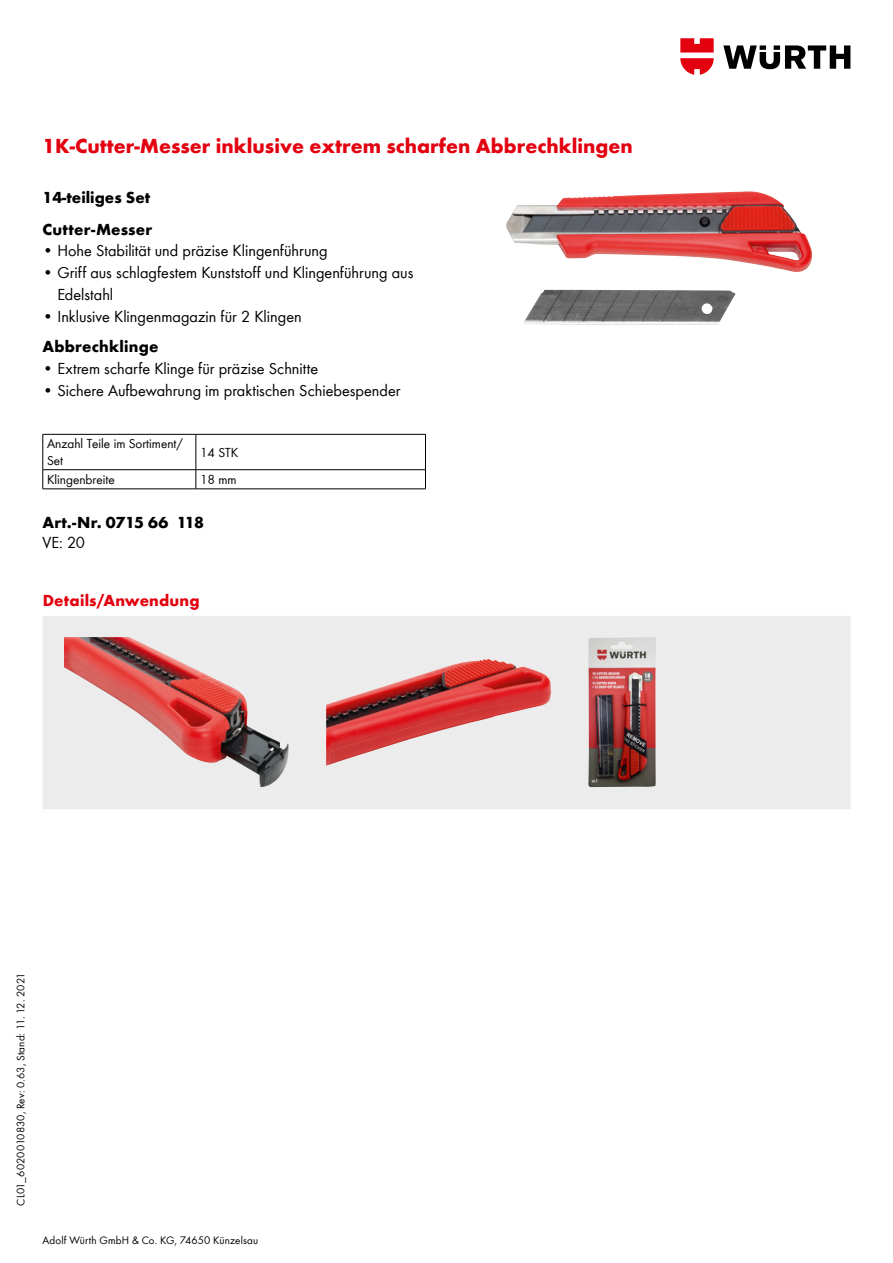
<style>
.page{position:relative;width:893px;height:1263px;background:#fff}
.page>*{position:absolute;margin:0;border:0;box-sizing:border-box;transform-origin:0 0}
.t1{font:700 21px "Wuerth Global";color:#e3000f}
.t2{font:16.5px/21.8px "Wuerth Global";color:#000}
.t3{font:700 16.5px/31.2px "Wuerth Global";letter-spacing:.01em;color:#000}
.t4{font:700 16.5px "Wuerth Global";letter-spacing:.01em;color:#e3000f}
.t5{font:700 16.5px "Wuerth Global";letter-spacing:-.01em;color:#000}
.t6{font:13.5px/17px "Wuerth Global";color:#000}
.t7{font:11.25px "Wuerth Global";letter-spacing:.01em;color:#000}
</style>
<div class="page">
<svg style="left:723px;top:45px;width:127px;height:24px"></svg>
<svg style="left:680px;top:38px;width:34px;height:37px"></svg>
<hr style="left:43px;top:434px;width:153px;height:1px;background:#000">
<hr style="left:43px;top:435px;width:1px;height:34px;background:#000">
<hr style="left:196px;top:434px;width:230px;height:1px;background:#000">
<hr style="left:196px;top:435px;width:1px;height:34px;background:#000">
<hr style="left:425px;top:435px;width:1px;height:34px;background:#000">
<hr style="left:43px;top:469px;width:153px;height:1px;background:#000">
<svg style="left:43px;top:470px;width:1px;height:19px"></svg>
<hr style="left:43px;top:489px;width:153px;height:1px;background:#000">
<hr style="left:196px;top:469px;width:230px;height:1px;background:#000">
<svg style="left:196px;top:470px;width:1px;height:19px"></svg>
<svg style="left:425px;top:470px;width:1px;height:19px"></svg>
<hr style="left:196px;top:489px;width:230px;height:1px;background:#000">
<div style="left:43px;top:616px;width:807px;height:193px;background:#ececed"></div>
<img style="left:64px;top:637px;width:224px;height:150px">
<img style="left:326px;top:658px;width:225px;height:108px">
<img style="left:588px;top:637px;width:68px;height:150px">
<img style="left:506px;top:191px;width:306px;height:134px">
<p class="t1" style="left:43px;top:134px;width:592px">1K-Cutter-Messer inklusive extrem scharfen Abbrechklingen</p>
<p class="t3" style="left:43px;top:182px;width:111px">14-teiliges Set<br>Cutter-Messer</p>
<p class="t2" style="left:43px;top:240px;width:287px">• Hohe Stabilität und präzise Klingenführung</p>
<p class="t2" style="left:57px;top:262px;width:358px;text-indent:-15px">• Griff aus schlagfestem Kunststoff und Klingenführung aus<br>Edelstahl</p>
<p class="t2" style="left:43px;top:305px;width:261px">• Inklusive Klingenmagazin für 2 Klingen</p>
<p class="t3" style="left:43px;top:331px;width:117px">Abbrechklinge</p>
<p class="t2" style="left:43px;top:357px;width:277px">• Extrem scharfe Klinge für präzise Schnitte</p>
<p class="t2" style="left:43px;top:379px;width:359px">• Sichere Aufbewahrung im praktischen Schiebespender</p>
<p class="t6" style="left:47px;top:435px;width:138px">Anzahl Teile im Sortiment/<br>Set</p>
<p class="t6" style="left:200px;top:444px;width:40px">14 STK</p>
<p class="t6" style="left:47px;top:471px;width:69px">Klingenbreite</p>
<p class="t6" style="left:200px;top:471px;width:38px">18 mm</p>
<p class="t5" style="left:43px;top:512px;width:163px">Art.-Nr. 0715 66 118</p>
<p class="t2" style="left:43px;top:532px;width:44px">VE: 20</p>
<p class="t4" style="left:43px;top:591px;width:158px">Details/Anwendung</p>
<p class="t7" style="left:14px;top:1205px;width:234px;rotate:-90deg">CL01_6020010830, Rev: 0.63, Stand: 11. 12. 2021</p>
<p class="t7" style="left:43px;top:1233px;width:217px">Adolf Würth GmbH &amp; Co. KG, 74650 Künzelsau</p>
</div>
